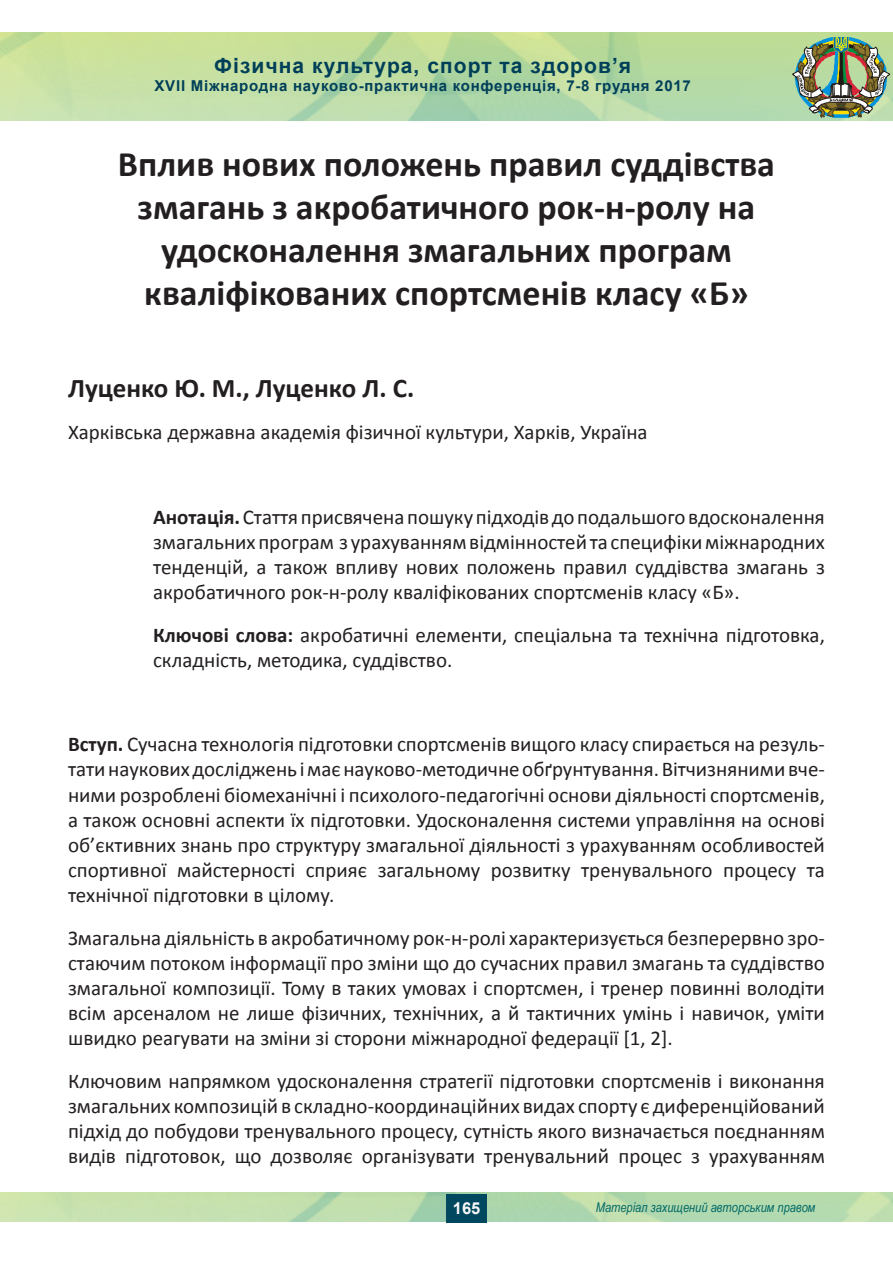
<style>
.page{position:relative;width:893px;height:1263px;background:#fff}
.page>*{position:absolute;margin:0;border:0;box-sizing:border-box;transform-origin:0 0}
.Обычный{font:700 36px/43.2px "Calibri";color:#231f20;text-align:center}
.Обычный-2{font:700 27px "Calibri";color:#231f20}
.Обычный-3{font:21px/25.2px "Calibri";color:#231f20;text-align:justify}
.t1{font:700 21px "Arial";letter-spacing:.05em;color:#003f58}
.t2{font:700 16.5px "Arial";color:#f7f7f8}
.t3{font:700 15px "Arial";letter-spacing:.05em;color:#003f58}
.t4{font:italic 13.5px "Arial Narrow";color:#006967}
.s1{font-weight:700}
</style>
<div class="page">
<img style="left:792px;top:37px;width:98px;height:81px">
<div style="left:446px;top:1194px;width:41px;height:28px;background:#004860"></div>
<p class="t1" style="left:214px;top:51px;width:418px">Фізична культура, спорт та здоров’я</p>
<p class="t3" style="left:155px;top:75px;width:538px">XVII Міжнародна науково-практична конференція, 7-8 грудня 2017</p>
<p class="Обычный" style="left:118px;top:142px;width:659px">Вплив нових положень правил суддівства</p>
<p class="Обычный" style="left:138px;top:185px;width:619px">змагань з акробатичного рок-н-ролу на</p>
<p class="Обычный" style="left:144px;top:229px;width:606px">удосконалення змагальних програм кваліфікованих спортсменів класу «Б»</p>
<p class="Обычный-2" style="left:68px;top:371px;width:348px">Луценко Ю. М., Луценко Л. С.</p>
<p class="Обычный-3" style="left:68px;top:420px;width:581px">Харківська державна академія фізичної культури, Харків, Україна</p>
<p class="Обычный-3" style="left:153px;top:504px;width:673px"><span class="s1">Анотація.</span> Стаття присвячена пошуку підходів до подальшого вдосконалення змагальних програм з урахуванням відмінностей та специфіки міжнародних тенденцій, а також впливу нових положень правил суддівства змагань з акробатичного рок-н-ролу кваліфікованих спортсменів класу «Б».</p>
<p class="Обычный-3" style="left:153px;top:622px;width:673px"><span class="s1">Ключові слова:</span> акробатичні елементи, спеціальна та технічна підготовка, складність, методика, суддівство.</p>
<p class="Обычный-3" style="left:68px;top:732px;width:758px"><span class="s1">Вступ.</span> Сучасна технологія підготовки спортсменів вищого класу спирається на резуль&shy;тати наукових досліджень і має науково-методичне обґрунтування. Вітчизняними вче&shy;ними розроблені біомеханічні і психолого-педагогічні основи діяльності спортсменів, а також основні аспекти їх підготовки. Удосконалення системи управління на основі об’єктивних знань про структуру змагальної діяльності з урахуванням особливостей спортивної майстерності сприяє загальному розвитку тренувального процесу та технічної підготовки в цілому.</p>
<p class="Обычный-3" style="left:68px;top:925px;width:758px">Змагальна діяльність в акробатичному рок-н-ролі характеризується безперервно зро&shy;стаючим потоком інформації про зміни що до сучасних правил змагань та суддівство змагальної композиції. Тому в таких умовах і спортсмен, і тренер повинні володіти всім арсеналом не лише фізичних, технічних, а й тактичних умінь і навичок, уміти швидко реагувати на зміни зі сторони міжнародної федерації [1, 2].</p>
<p class="Обычный-3" style="left:68px;top:1068px;width:758px">Ключовим напрямком удосконалення стратегії підготовки спортсменів і виконання змагальних композицій в складно-координаційних видах спорту є диференційований підхід до побудови тренувального процесу, сутність якого визначається поєднанням видів підготовок, що дозволяє організувати тренувальний процес з урахуванням</p>
<p class="t2" style="left:453px;top:1197px;width:29px">165</p>
<p class="t4" style="left:596px;top:1198px;width:221px">Матеріал захищений авторським правом</p>
</div>
